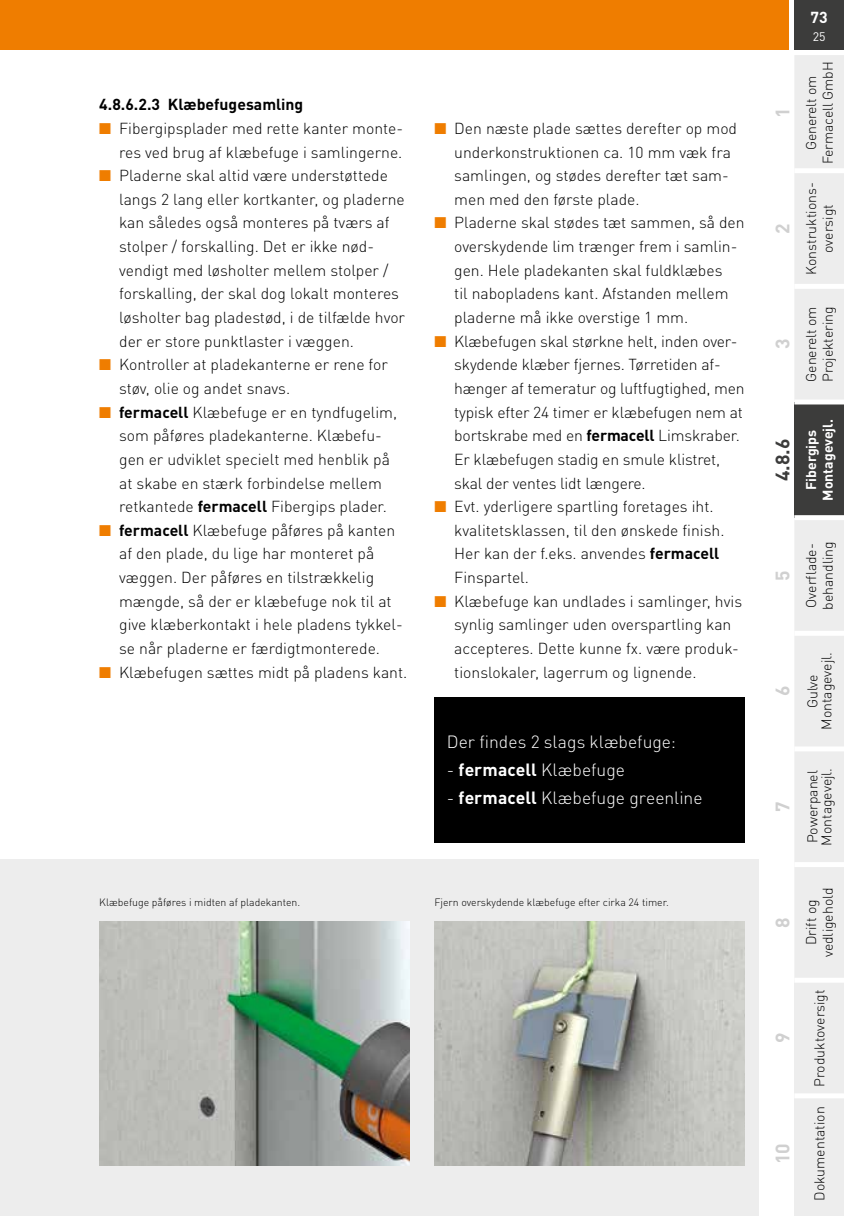
<style>
.page{position:relative;width:844px;height:1216px;background:#fff}
.page>*{position:absolute;margin:0;border:0;box-sizing:border-box;transform-origin:0 0}
.t1{font:700 19.25px "DIN Pro";color:#d0d0d0}
.t2{font:700 19.25px "DIN Pro";color:#3c3c3b}
.t3{font:300 17.5px "DIN Pro";color:#fff}
.t4{font:300 15.75px/23.6px "DIN Pro";color:#000}
.t5{font:700 15.75px "DIN Pro";color:#000}
.t6{font:700 15.75px "DIN Pro";color:#fff}
.t7{font:300 14px/16.8px "DIN Pro";color:#000;text-align:center}
.t8{font:700 14px/16.8px "DIN Pro";color:#fff;text-align:center}
.t9{font:12.25px "DIN Pro";color:#fff}
.t10{font:300 10.5px "DIN Pro";color:#000}
.s1{color:#ef7d00}
.s2{font-weight:700}
</style>
<div class="page">
<div style="left:794px;top:0;width:49px;height:50px;background:#3c3c3b"></div>
<div style="left:0;top:0;width:789px;height:50px;background:#ef7d00"></div>
<div style="left:0;top:859px;width:758px;height:356px;background:#ededed"></div>
<img style="left:99px;top:921px;width:310px;height:244px">
<img style="left:434px;top:921px;width:310px;height:244px">
<div style="left:794px;top:1209px;width:49px;height:6px;background:#ededed"></div>
<div style="left:434px;top:697px;width:310px;height:146px;background:#000"></div>
<div style="left:794px;top:1095px;width:49px;height:116px;background:#ededed"></div>
<div style="left:794px;top:980px;width:49px;height:115px;background:#ededed"></div>
<div style="left:794px;top:402px;width:49px;height:115px;background:#3c3c3b"></div>
<hr style="left:843px;top:1095px;width:1px;height:116px;background:#ededed">
<hr style="left:843px;top:980px;width:1px;height:115px;background:#ededed">
<hr style="left:843px;top:402px;width:1px;height:115px;background:#3c3c3b">
<div style="left:794px;top:1093px;width:49px;height:5px;background:#fff"></div>
<div style="left:794px;top:515px;width:50px;height:467px;background:#ededed"></div>
<div style="left:794px;top:55px;width:50px;height:349px;background:#ededed"></div>
<p class="t5" style="left:99px;top:91px;width:205px">4.8.6.2.3 Klæbefugesamling</p>
<p class="t4" style="left:99px;top:115px;width:305px;text-align:right"><span class="s1">■</span> Fibergipsplader med rette kanter monte&shy;res ved brug af klæbefuge i samlingerne.</p>
<p class="t4" style="left:119px;top:162px;width:287px;text-indent:-20px"><span class="s1">■</span> Pladerne skal altid være understøttede langs 2 lang eller kortkanter, og pladerne kan således også monteres på tværs af stolper / forskalling. Det er ikke nød&shy;vendigt med løsholter mellem stolper / forskalling, der skal dog lokalt monteres løsholter bag pladestød, i de tilfælde hvor der er store punktlaster i væggen.</p>
<p class="t4" style="left:119px;top:351px;width:270px;text-indent:-20px"><span class="s1">■</span> Kontroller at pladekanterne er rene for støv, olie og andet snavs.</p>
<p class="t4" style="left:119px;top:399px;width:279px;text-indent:-20px"><span class="s1">■</span> <span class="s2">fermacell</span> Klæbefuge er en tyndfugelim, som påføres pladekanterne. Klæbefu&shy;gen er udviklet specielt med henblik på at skabe en stærk forbindelse mellem retkantede <span class="s2">fermacell</span> Fibergips plader.</p>
<p class="t4" style="left:119px;top:517px;width:285px;text-indent:-20px"><span class="s1">■</span> <span class="s2">fermacell</span> Klæbefuge påføres på kanten af den plade, du lige har monteret på væggen. Der påføres en tilstrækkelig mængde, så der er klæbefuge nok til at give klæberkontakt i hele pladens tykkel&shy;se når pladerne er færdigtmonterede.</p>
<p class="t4" style="left:99px;top:658px;width:309px"><span class="s1">■</span> Klæbefugen sættes midt på pladens kant.</p>
<p class="t4" style="left:454px;top:115px;width:284px;text-indent:-20px"><span class="s1">■</span> Den næste plade sættes derefter op mod underkonstruktionen ca. 10 mm væk fra samlingen, og stødes derefter tæt sam&shy;men med den første plade.</p>
<p class="t4" style="left:454px;top:210px;width:292px;text-indent:-20px"><span class="s1">■</span> Pladerne skal stødes tæt sammen, så den overskydende lim trænger frem i samlin&shy;gen. Hele pladekanten skal fuldklæbes<br>til nabopladens kant. Afstanden mellem pladerne må ikke overstige 1 mm.</p>
<p class="t4" style="left:454px;top:328px;width:292px;text-indent:-20px"><span class="s1">■</span> Klæbefugen skal størkne helt, inden over&shy;skydende klæber fjernes. Tørretiden af&shy;hænger af temeratur og luftfugtighed, men typisk efter 24 timer er klæbefugen nem at bortskrabe med en <span class="s2">fermacell</span> Limskraber.<br>Er klæbefugen stadig en smule klistret, skal der ventes lidt længere.</p>
<p class="t4" style="left:454px;top:493px;width:272px;text-indent:-20px"><span class="s1">■</span> Evt. yderligere spartling foretages iht. kvalitetsklassen, til den ønskede finish.<br>Her kan der f.eks. anvendes <span class="s2">fermacell </span>Finspartel.</p>
<p class="t4" style="left:454px;top:588px;width:289px;text-indent:-20px"><span class="s1">■</span> Klæbefuge kan undlades i samlinger, hvis synlig samlinger uden overspartling kan accepteres. Dette kunne fx. være produk&shy;tionslokaler, lagerrum og lignende.</p>
<p class="t3" style="left:446px;top:728px;width:230px">Der findes 2 slags klæbefuge:</p>
<p class="t3" style="left:446px;top:756px;width:180px">- <span class="s2">fermacell</span> Klæbefuge</p>
<p class="t3" style="left:446px;top:784px;width:257px">- <span class="s2">fermacell</span> Klæbefuge greenline</p>
<p class="t10" style="left:99px;top:894px;width:202px">Klæbefuge påføres i midten af pladekanten.</p>
<p class="t10" style="left:434px;top:894px;width:236px">Fjern overskydende klæbefuge efter cirka 24 timer.</p>
<p class="t1" style="left:766px;top:118px;width:12px;rotate:-90deg">1</p>
<p class="t1" style="left:766px;top:234px;width:12px;rotate:-90deg">2</p>
<p class="t1" style="left:766px;top:349px;width:12px;rotate:-90deg">3</p>
<p class="t2" style="left:766px;top:481px;width:44px;rotate:-90deg">4.8.6</p>
<p class="t6" style="left:810px;top:5px;width:19px">73</p>
<p class="t9" style="left:812px;top:26px;width:14px">25</p>
<p class="t7" style="left:801px;top:164px;width:104px;rotate:-90deg">Generelt om<br>Fermacell GmbH</p>
<p class="t7" style="left:801px;top:275px;width:94px;rotate:-90deg">Konstruktions&shy;oversigt</p>
<p class="t7" style="left:801px;top:382px;width:77px;text-align:left;rotate:-90deg">Generelt om<br>Projektering</p>
<p class="t8" style="left:800px;top:500px;width:83px;rotate:-90deg">Fibergips<br>Montagevejl.</p>
<p class="t1" style="left:766px;top:580px;width:12px;rotate:-90deg">5</p>
<p class="t7" style="left:801px;top:609px;width:70px;text-align:left;rotate:-90deg">Overflade&shy;behandling</p>
<p class="t1" style="left:766px;top:696px;width:12px;rotate:-90deg">6</p>
<p class="t1" style="left:766px;top:812px;width:12px;rotate:-90deg">7</p>
<p class="t7" style="left:804px;top:730px;width:79px;line-height:14px;rotate:-90deg">Gulve<br>Montagevejl.</p>
<p class="t7" style="left:804px;top:845px;width:79px;line-height:14px;text-align:left;rotate:-90deg">Powerpanel<br>Montagevejl.</p>
<p class="t1" style="left:766px;top:927px;width:12px;rotate:-90deg">8</p>
<p class="t1" style="left:766px;top:1043px;width:12px;rotate:-90deg">9</p>
<p class="t1" style="left:766px;top:1164px;width:22px;rotate:-90deg">10</p>
<p class="t7" style="left:801px;top:957px;width:71px;rotate:-90deg">Drift og vedligehold</p>
<p class="t7" style="left:809px;top:1086px;width:99px;rotate:-90deg">Produktoversigt</p>
<p class="t7" style="left:809px;top:1200px;width:96px;rotate:-90deg">Dokumentation</p>
</div>
